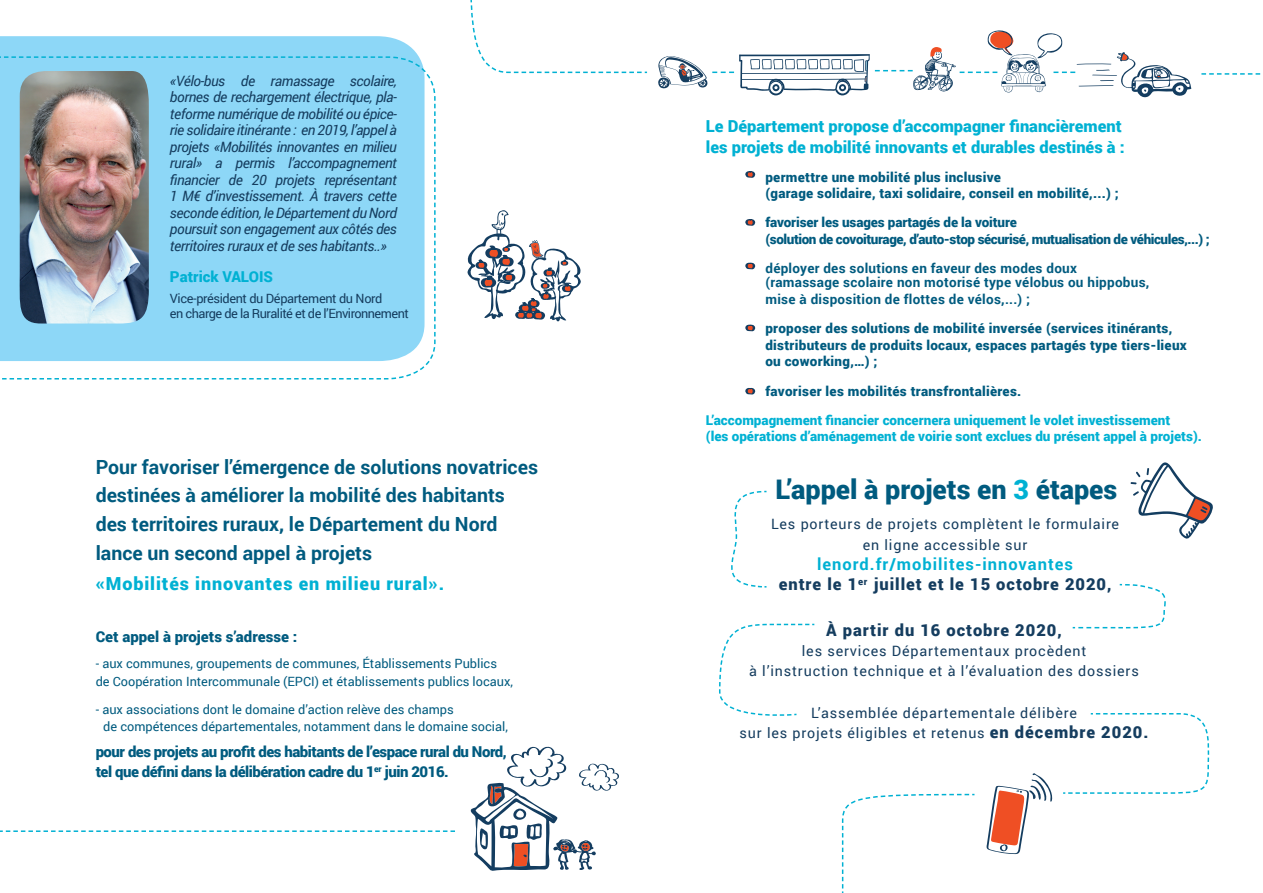
<style>
.page{position:relative;width:1263px;height:893px;background:#fff}
.page>*{position:absolute;margin:0;border:0;box-sizing:border-box;transform-origin:0 0}
.t1{font:900 27px "Roboto";color:#005b7f}
.t2{font:700 19.5px/28.8px "Roboto";color:#005b7f}
.t3{font:900 18px "Roboto";letter-spacing:.05em;color:#00b1d3}
.t4{font:900 16.5px/20.4px "Roboto";color:#00b1d3}
.t5{font:900 16.5px/20.4px "Roboto";letter-spacing:.06em;color:#153d5f;text-align:center}
.t6{font:900 15px/19.8px "Roboto";letter-spacing:-.03em;color:#005b7f}
.t7{font:900 15px "Roboto";color:#005b7f}
.t8{font:900 15px "Roboto";color:#00b1d3}
.t9{font:italic 14.25px/16.5px "Roboto";letter-spacing:-.03em;color:#153d5f;text-align:justify}
.t10{font:14.25px/20.4px "Roboto";letter-spacing:.06em;color:#153d5f;text-align:center}
.t11{font:900 13.5px/16.8px "Roboto";letter-spacing:.02em;color:#005b7f}
.t12{font:900 13.5px/16.8px "Roboto";color:#00b1d3}
.t13{font:700 13.5px/14.4px "Roboto";letter-spacing:.02em;color:#005b7f}
.t14{font:900 13.5px/16.8px "Roboto";letter-spacing:-.03em;color:#005b7f}
.t15{font:12.75px/18px "Roboto";color:#005b7f}
.t16{font:12.75px/15.9px "Roboto";letter-spacing:-.04em;color:#153d5f}
.s1{color:#00b1d3}
.s2{font-weight:700;color:#00b1d3}
.s3{font-weight:900;font-size:16.5px}
</style>
<div class="page">
<svg style="left:0;top:36px;width:418px;height:19px;fill:#8dd7f7"></svg>
<svg style="left:0;top:55px;width:436px;height:325px"></svg>
<img style="left:18px;top:71px;width:131px;height:252px">
<svg style="left:731px;top:490px;width:36px;height:98px"></svg>
<svg style="left:1072px;top:583px;width:94px;height:46px"></svg>
<svg style="left:719px;top:623px;width:96px;height:93px"></svg>
<svg style="left:470px;top:0;width:178px;height:74px"></svg>
<svg style="left:658px;top:30px;width:533px;height:68px"></svg>
<svg style="left:1201px;top:73px;width:60px;height:2px"></svg>
<svg style="left:1130px;top:462px;width:83px;height:77px"></svg>
<svg style="left:1063px;top:713px;width:147px;height:81px"></svg>
<svg style="left:467px;top:210px;width:114px;height:112px"></svg>
<svg style="left:470px;top:746px;width:149px;height:125px"></svg>
<svg style="left:986px;top:773px;width:67px;height:81px"></svg>
<svg style="left:841px;top:793px;width:134px;height:100px"></svg>
<svg style="left:745px;top:171px;width:10px;height:7px"></svg>
<svg style="left:745px;top:219px;width:10px;height:7px"></svg>
<svg style="left:745px;top:262px;width:10px;height:8px"></svg>
<svg style="left:745px;top:387px;width:10px;height:8px"></svg>
<svg style="left:745px;top:324px;width:10px;height:8px"></svg>
<svg style="left:0;top:830px;width:455px;height:2px"></svg>
<p class="t9" style="left:170px;top:72px;width:229px">«Vélo-bus de ramassage scolaire, bornes de rechargement électrique, pla&shy;teforme numérique de mobilité ou épice&shy;rie solidaire itinérante : en 2019, l’appel à projets «Mobilités innovantes en milieu rural» a permis l’accompagnement financier de 20 projets représentant 1 M€ d’investissement. À travers cette seconde édition, le Département du Nord poursuit son engagement aux côtés des territoires ruraux et de ses habitants..»</p>
<p class="t8" style="left:170px;top:266px;width:104px">Patrick VALOIS</p>
<p class="t16" style="left:170px;top:290px;width:240px">Vice-président du Département du Nord<br>en charge de la Ruralité et de l’Environnement</p>
<h2 class="t2" style="left:96px;top:452px;width:444px">Pour favoriser l’émergence de solutions novatrices destinées à améliorer la mobilité des habitants des territoires ruraux, le Département du Nord lance un second appel à projets</h2>
<p class="t3" style="left:96px;top:570px;width:350px">«Mobilités innovantes en milieu rural».</p>
<p class="t7" style="left:96px;top:626px;width:203px">Cet appel à projets s’adresse :</p>
<p class="t15" style="left:96px;top:653px;width:419px">- aux communes, groupements de communes, Établissements Publics de Coopération Intercommunale (EPCI) et établissements publics locaux,</p>
<p class="t15" style="left:103px;top:701px;width:406px;line-height:16.8px;text-indent:-7px">- aux associations dont le domaine d’action relève des champs<br>de compétences départementales, notamment dans le domaine social,</p>
<p class="t6" style="left:96px;top:741px;width:413px">pour des projets au profit des habitants de l’espace rural du Nord, tel que défini dans la délibération cadre du 1<sup>er</sup> juin 2016.</p>
<p class="t4" style="left:706px;top:116px;width:420px">Le Département propose d’accompagner financièrement les projets de mobilité innovants et durables destinés à :</p>
<p class="t11" style="left:765px;top:168px;width:355px">permettre une mobilité plus inclusive<br>(garage solidaire, taxi solidaire, conseil en mobilité,...) ;</p>
<p class="t14" style="left:765px;top:213px;width:446px">favoriser les usages partagés de la voiture<br>(solution de covoiturage, d’auto-stop sécurisé, mutualisation de véhicules,...) ;</p>
<p class="t13" style="left:765px;top:260px;width:385px">déployer des solutions en faveur des modes doux (ramassage scolaire non motorisé type vélobus ou hippobus,</p>
<p class="t13" style="left:765px;top:291px;width:266px">mise à disposition de flottes de vélos,...) ;</p>
<p class="t11" style="left:765px;top:319px;width:423px">proposer des solutions de mobilité inversée (services itinérants, distributeurs de produits locaux, espaces partagés type tiers-lieux ou coworking,…) ;</p>
<p class="t11" style="left:765px;top:382px;width:257px">favoriser les mobilités transfrontalières.</p>
<p class="t12" style="left:706px;top:411px;width:497px">L’accompagnement financier concernera uniquement le volet investissement<br>(les opérations d’aménagement de voirie sont exclues du présent appel à projets).</p>
<h1 class="t1" style="left:775px;top:471px;width:343px">L’appel à projets en <span class="s1">3</span> étapes</h1>
<p class="t10" style="left:771px;top:513px;width:350px">Les porteurs de projets complètent le formulaire en ligne accessible sur</p>
<p class="t5" style="left:779px;top:553px;width:334px"><span class="s2">lenord.fr/mobilites-innovantes<br></span>entre le 1<sup>er</sup> juillet et le 15 octobre 2020,</p>
<p class="t5" style="left:826px;top:619px;width:237px">À partir du 16 octobre 2020,</p>
<p class="t10" style="left:749px;top:640px;width:391px">les services Départementaux procèdent<br>à l’instruction technique et à l’évaluation des dossiers</p>
<p class="t10" style="left:740px;top:702px;width:410px">L’assemblée départementale délibère<br>sur les projets éligibles et retenus <span class="s3">en décembre 2020.</span></p>
</div>
